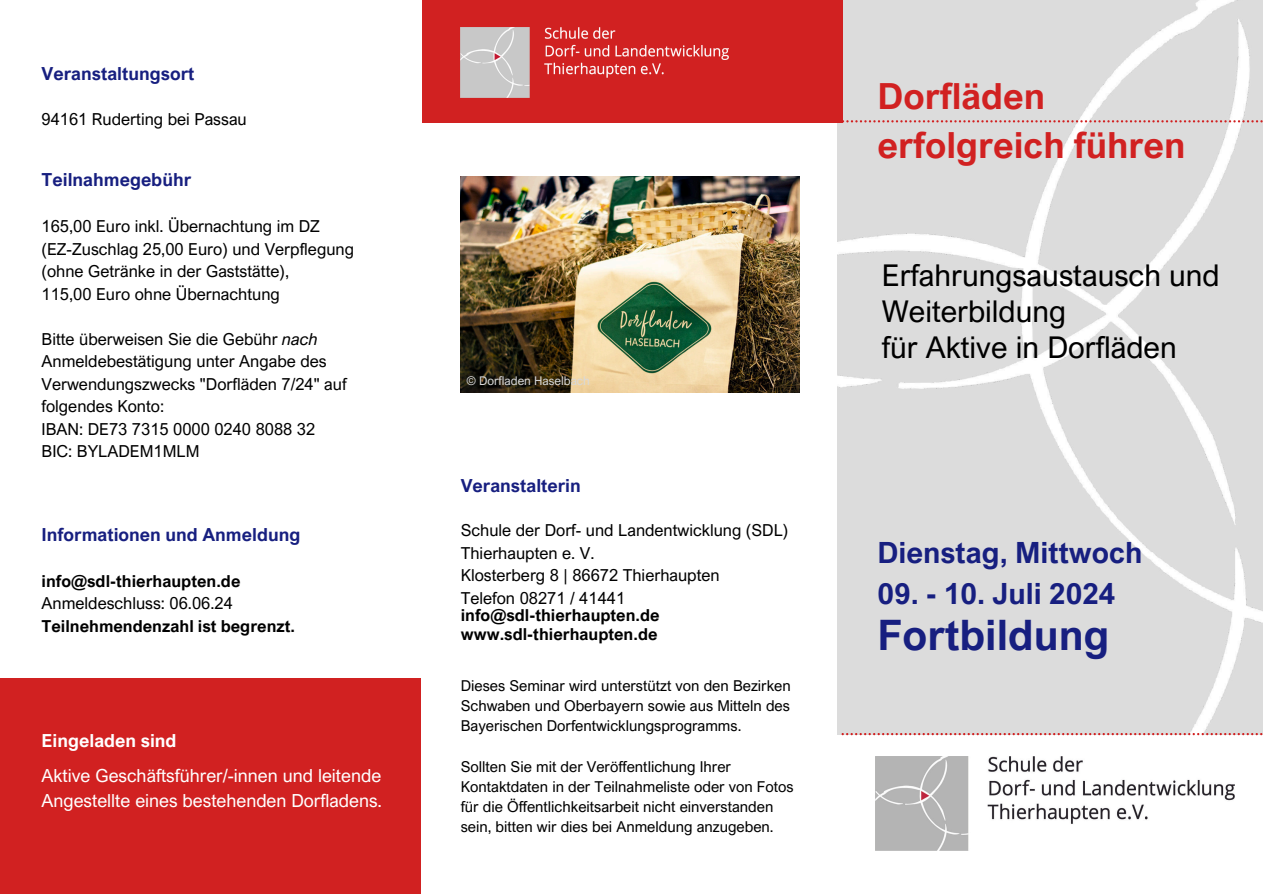
<style>
.page{position:relative;width:1263px;height:894px;background:#fff}
.page>*{position:absolute;margin:0;border:0;box-sizing:border-box;transform-origin:0 0}
.t1{font:700 42px "Arial Nova";color:#171f80}
.t2{font:700 36px/49.5px "Arial Nova";color:#d12121}
.t3{font:30px/36px "Arial Nova";color:#000}
.t4{font:700 29.25px "Arial Nova";color:#171f80}
.t5{font:18px/25px "Arial Nova";color:#fff}
.t6{font:700 18px "Arial Nova";color:#171f80}
.t7{font:700 18px "Arial Nova";color:#fff}
.t8{font:16.5px/22.5px "Arial Nova";color:#000}
.t9{font:700 16.5px/22.5px "Arial Nova";color:#000}
.t10{font:15px/20.2px "Arial Nova";color:#000}
.t11{font:12px "Arial Nova";color:#d9d9d9}
.s1{font-style:italic}
.s2{font-weight:400}
</style>
<div class="page">
<div style="left:0;top:678px;width:421px;height:215px;background:#d12121"></div>
<img style="left:837px;top:0;width:426px;height:734px">
<div style="left:422px;top:0;width:420px;height:123px;background:#d12121"></div>
<img style="left:461px;top:28px;width:267px;height:70px">
<svg style="left:842px;top:732px;width:421px;height:3px"></svg>
<img style="left:876px;top:756px;width:358px;height:94px">
<svg style="left:842px;top:120px;width:421px;height:2px"></svg>
<img style="left:461px;top:177px;width:338px;height:215px">
<h6 class="t6" style="left:42px;top:62px;width:154px">Veranstaltungsort</h6>
<h5 class="t8" style="left:42px;top:108px;width:207px">94161 Ruderting bei Passau</h5>
<h6 class="t6" style="left:42px;top:169px;width:151px">Teilnahmegebühr</h6>
<h5 class="t8" style="left:42px;top:214px;width:314px">165,00 Euro inkl. Übernachtung im DZ (EZ-Zuschlag 25,00 Euro) und Verpflegung (ohne Getränke in der Gaststätte),<br>115,00 Euro ohne Übernachtung</h5>
<h6 class="t8" style="left:42px;top:327px;width:307px">Bitte überweisen Sie die Gebühr <span class="s1">nach<br></span>Anmeldebestätigung unter Angabe des<br>Verwendungszwecks "Dorfläden 7/24" auf folgendes Konto:<br>IBAN: DE73 7315 0000 0240 8088 32<br>BIC: BYLADEM1MLM</h6>
<p class="t6" style="left:42px;top:523px;width:260px">Informationen und Anmeldung</p>
<p class="t9" style="left:42px;top:569px;width:255px">info@sdl-thierhaupten.de<br><span class="s2">Anmeldeschluss: 06.06.24<br></span>Teilnehmendenzahl ist begrenzt.</p>
<h2 class="t7" style="left:42px;top:729px;width:137px">Eingeladen sind</h2>
<h4 class="t5" style="left:42px;top:762px;width:342px">Aktive Geschäftsführer/-innen und leitende<br>Angestellte eines bestehenden Dorfladens.</h4>
<p class="t11" style="left:466px;top:372px;width:125px">© Dorfladen Haselbach</p>
<h3 class="t6" style="left:461px;top:474px;width:122px">Veranstalterin</h3>
<h1 class="t8" style="left:461px;top:518px;width:329px">Schule der Dorf- und Landentwicklung (SDL)<br>Thierhaupten e. V.<br>Klosterberg 8 | 86672 Thierhaupten<br>Telefon 08271 / 41441</h1>
<p class="t9" style="left:461px;top:622px;width:198px">www.sdl-thierhaupten.de</p>
<p class="t9" style="left:461px;top:603px;width:200px">info@sdl-thierhaupten.de</p>
<p class="t10" style="left:461px;top:674px;width:332px">Dieses Seminar wird unterstützt von den Bezirken</p>
<p class="t10" style="left:461px;top:694px;width:331px">Schwaben und Oberbayern sowie aus Mitteln des</p>
<p class="t10" style="left:461px;top:715px;width:282px">Bayerischen Dorfentwicklungsprogramms.</p>
<p class="t10" style="left:461px;top:755px;width:334px">Sollten Sie mit der Veröffentlichung Ihrer Kontaktdaten in der Teilnahmeliste oder von Fotos für die Öffentlichkeitsarbeit nicht einverstanden sein, bitten wir dies bei Anmeldung anzugeben.</p>
<h5 class="t2" style="left:877px;top:71px;width:310px">Dorfläden erfolgreich führen</h5>
<h5 class="t3" style="left:882px;top:256px;width:339px">Erfahrungsaustausch und<br>Weiterbildung<br>für Aktive in Dorfläden</h5>
<h6 class="t4" style="left:877px;top:534px;width:267px">Dienstag, Mittwoch</h6>
<h6 class="t4" style="left:877px;top:575px;width:239px">09. - 10. Juli 2024</h6>
<h5 class="t1" style="left:877px;top:608px;width:234px">Fortbildung</h5>
</div>
